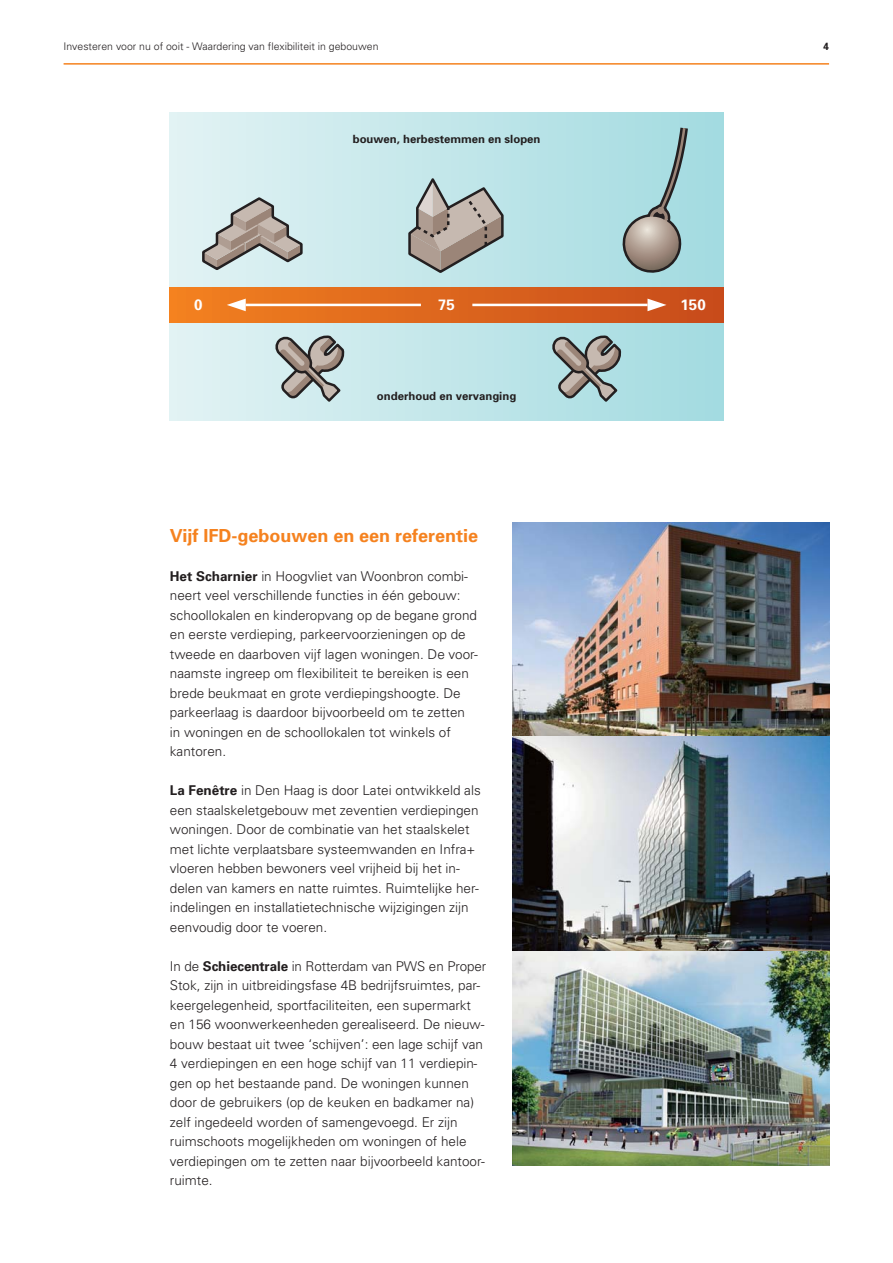
<style>
.page{position:relative;width:893px;height:1263px;background:#fff}
.page>*{position:absolute;margin:0;border:0;box-sizing:border-box;transform-origin:0 0}
.t1{font:700 18px "Univers";color:#f5821f}
.t2{font:700 15.15px "Univers";color:#fff}
.t3{font:300 13.5px/19.5px "Univers";color:#231f20}
.t4{font:700 11.4px "Univers";color:#231f20}
.t5{font:300 10.5px "Univers";color:#231f20}
.t6{font:700 10.5px "Univers";color:#231f20}
.s1{font-weight:700}
</style>
<div class="page">
<hr style="left:64px;top:63px;width:765px;height:2px;background:#f5821f">
<div style="left:170px;top:113px;width:553px;height:308px;background:linear-gradient(to right,#e2f3f4,#a3dbe0)"></div>
<svg style="left:170px;top:287px;width:553px;height:36px;background:#dd671f"></svg>
<svg style="left:616px;top:120px;width:77px;height:159px;background:#a0c1c2"></svg>
<svg style="left:200px;top:196px;width:104px;height:76px;background:#b9bebb"></svg>
<svg style="left:407px;top:176px;width:98px;height:99px;background:#acb3b0"></svg>
<hr style="left:472px;top:304px;width:175px;height:2px;background:#fff">
<svg style="left:647px;top:299px;width:19px;height:12px"></svg>
<hr style="left:246px;top:304px;width:175px;height:2px;background:#fff">
<svg style="left:227px;top:299px;width:19px;height:12px"></svg>
<svg style="left:272px;top:334px;width:74px;height:70px;background:#a8adab"></svg>
<svg style="left:549px;top:334px;width:74px;height:70px;background:#99a8a6"></svg>
<img style="left:512px;top:522px;width:317px;height:215px">
<img style="left:512px;top:737px;width:317px;height:214px">
<img style="left:512px;top:951px;width:317px;height:215px">
<p class="t5" style="left:64px;top:43px;width:316px">Investeren voor nu of ooit - Waardering van flexibiliteit in gebouwen</p>
<p class="t6" style="left:823px;top:43px;width:7px">4</p>
<p class="t4" style="left:353px;top:134px;width:189px">bouwen, herbestemmen en slopen</p>
<p class="t2" style="left:194px;top:299px;width:10px">0</p>
<p class="t2" style="left:438px;top:299px;width:18px">75</p>
<p class="t2" style="left:680px;top:299px;width:27px">150</p>
<p class="t4" style="left:377px;top:391px;width:141px">onderhoud en vervanging</p>
<h1 class="t1" style="left:170px;top:529px;width:310px">Vijf IFD-gebouwen en een referentie</h1>
<p class="t3" style="left:170px;top:567px;width:310px"><span class="s1">Het Scharnier</span> in Hoogvliet van Woonbron combi&shy;neert veel verschillende functies in één gebouw: schoollokalen en kinderopvang op de begane grond en eerste verdieping, parkeervoorzieningen op de tweede en daarboven vijf lagen woningen. De voor&shy;naamste ingreep om flexibiliteit te bereiken is een brede beukmaat en grote verdiepingshoogte. De parkeerlaag is daardoor bijvoorbeeld om te zetten in woningen en de schoollokalen tot winkels of kantoren.</p>
<p class="t3" style="left:170px;top:782px;width:312px"><span class="s1">La Fenêtre</span> in Den Haag is door Latei ontwikkeld als een staalskeletgebouw met zeventien verdiepingen woningen. Door de combinatie van het staalskelet met lichte verplaatsbare systeemwanden en Infra+ vloeren hebben bewoners veel vrijheid bij het in&shy;delen van kamers en natte ruimtes. Ruimtelijke her&shy;indelingen en installatietechnische wijzigingen zijn eenvoudig door te voeren.</p>
<p class="t3" style="left:170px;top:957px;width:318px">In de <span class="s1">Schiecentrale</span> in Rotterdam van PWS en Proper Stok, zijn in uitbreidingsfase 4B bedrijfsruimtes, par&shy;keergelegenheid, sportfaciliteiten, een supermarkt en 156 woonwerkeenheden gerealiseerd. De nieuw&shy;bouw bestaat uit twee ‘schijven’: een lage schijf van 4 verdiepingen en een hoge schijf van 11 verdiepin&shy;gen op het bestaande pand. De woningen kunnen door de gebruikers (op de keuken en badkamer na) zelf ingedeeld worden of samengevoegd. Er zijn ruimschoots mogelijkheden om woningen of hele verdiepingen om te zetten naar bijvoorbeeld kantoor&shy;ruimte.</p>
</div>
